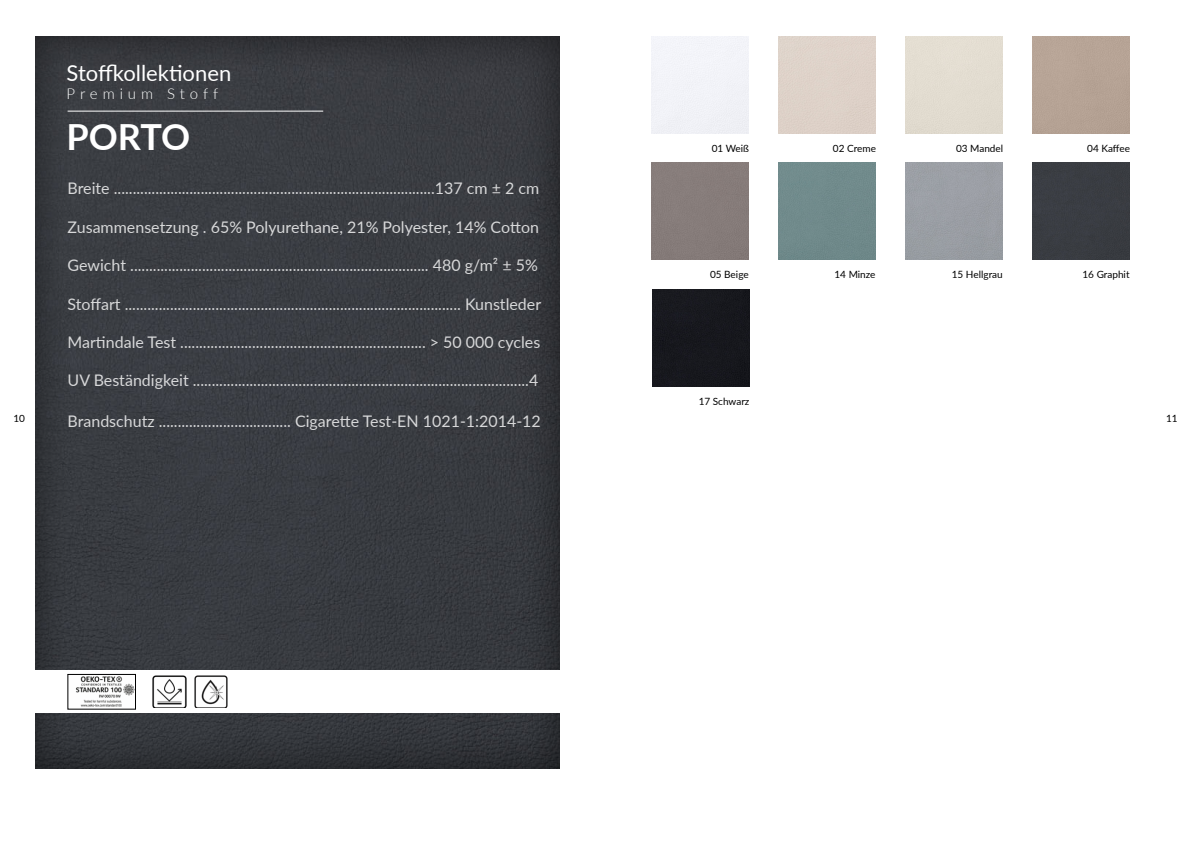
<style>
.page{position:relative;width:1191px;height:842px;background:#fff}
.page>*{position:absolute;margin:0;border:0;box-sizing:border-box;transform-origin:0 0}
.t1{font:700 36px "Lato";letter-spacing:-.01em;color:#fff}
.t2{font:22px "Lato";color:#fff}
.t3{font:16px "Lato";color:#fff}
.t4{font:300 15px "Lato";letter-spacing:.33em;color:#fff}
.t5{font:10px "Lato";color:#000}
</style>
<div class="page">
<div style="left:27px;top:29px;width:542px;height:740px;background:#000;opacity:.5"></div>
<hr style="left:68px;top:111px;width:255px;height:1px;background:#fff">
<div style="left:19px;top:671px;width:557px;height:42px;background:#fff"></div>
<img style="left:76px;top:676px;width:58px;height:31px">
<div style="left:67px;top:674px;width:69px;height:36px;border:1px solid #000"></div>
<img style="left:153px;top:676px;width:33px;height:32px">
<div style="left:652px;top:289px;width:97px;height:97px;background:#17181d"></div>
<div style="left:1032px;top:163px;width:97px;height:97px;background:#3a3d42"></div>
<div style="left:778px;top:163px;width:97px;height:97px;background:#708a8b"></div>
<img style="left:194px;top:676px;width:34px;height:32px">
<h2 class="t2" style="left:67px;top:57px;width:166px">Stoffkollektionen</h2>
<p class="t4" style="left:67px;top:83px;width:153px">Premium Stoff</p>
<h1 class="t1" style="left:67px;top:111px;width:125px">PORTO</h1>
<p class="t3" style="left:68px;top:177px;width:473px">Breite .....................................................................................137 cm ± 2 cm</p>
<p class="t3" style="left:68px;top:215px;width:473px">Zusammensetzung . 65% Polyurethane, 21% Polyester, 14% Cotton</p>
<p class="t3" style="left:68px;top:254px;width:472px">Gewicht ............................................................................... 480 g/m² ± 5%</p>
<p class="t3" style="left:68px;top:292px;width:475px">Stoffart ......................................................................................... Kunstleder</p>
<p class="t3" style="left:68px;top:331px;width:474px">Martindale Test ................................................................. &gt; 50 000 cycles</p>
<p class="t3" style="left:68px;top:369px;width:472px">UV Beständigkeit .........................................................................................4</p>
<p class="t3" style="left:68px;top:410px;width:475px">Brandschutz ................................... Cigarette Test-EN 1021-1:2014-12</p>
<p class="t5" style="left:712px;top:141px;width:39px">01 Weiß</p>
<p class="t5" style="left:833px;top:141px;width:45px">02 Creme</p>
<p class="t5" style="left:956px;top:141px;width:49px">03 Mandel</p>
<p class="t5" style="left:1087px;top:141px;width:44px">04 Kaffee</p>
<p class="t5" style="left:710px;top:267px;width:40px">05 Beige</p>
<p class="t5" style="left:834px;top:267px;width:43px">14 Minze</p>
<p class="t5" style="left:951px;top:267px;width:52px">15 Hellgrau</p>
<p class="t5" style="left:1082px;top:267px;width:49px">16 Graphit</p>
<p class="t5" style="left:698px;top:394px;width:52px">17 Schwarz</p>
<p class="t5" style="left:13px;top:411px;width:13px">10</p>
<p class="t5" style="left:1166px;top:411px;width:13px">11</p>
</div>
